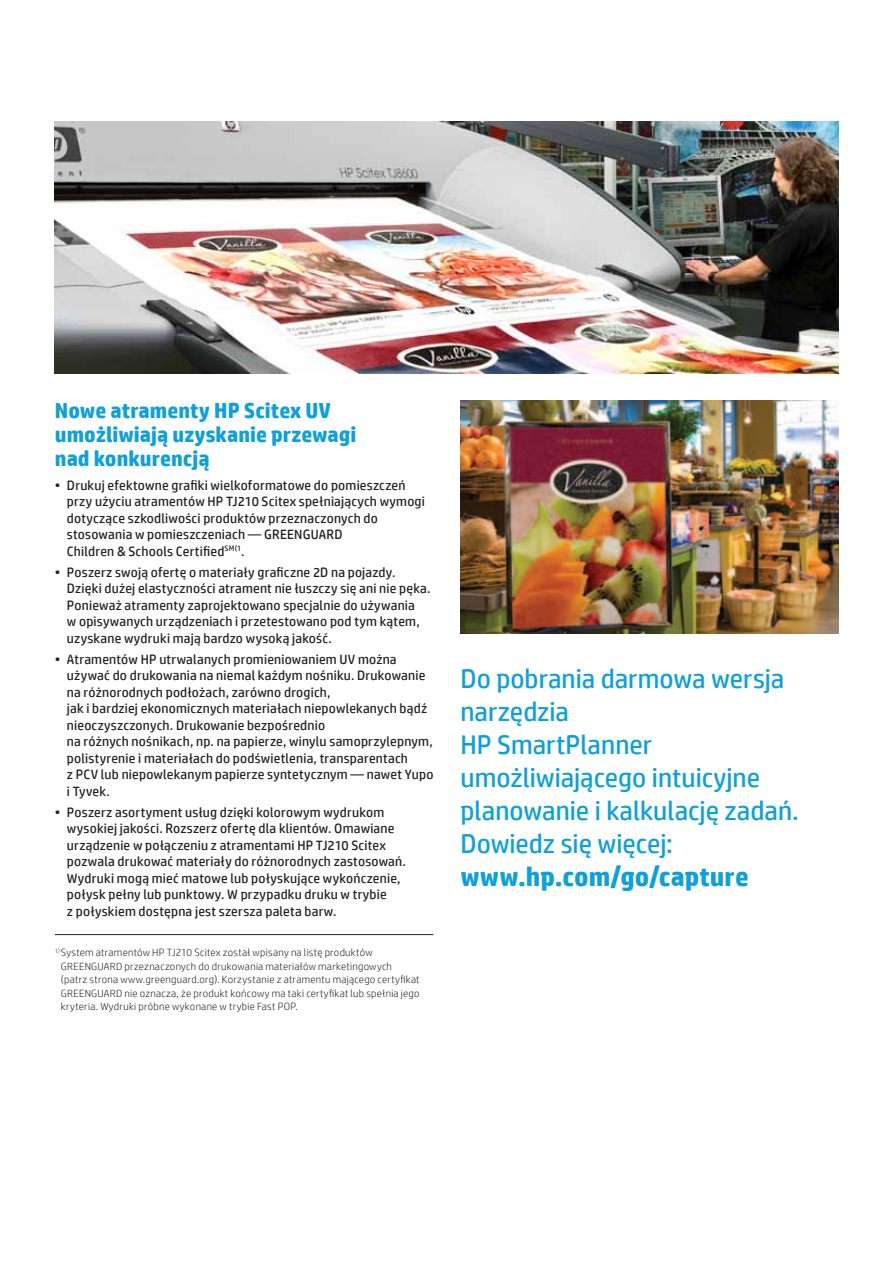
<style>
.page{position:relative;width:893px;height:1263px;background:#fff}
.page>*{position:absolute;margin:0;border:0;box-sizing:border-box;transform-origin:0 0}
.messaging_18_22_bol{font:27px/33px "HP Simplified";color:#0ca0dd}
.messaging_18_22_bol-2{font:700 21.75px/24px "HP Simplified";color:#0ca0dd}
.bullet_level_1{font:13.5px/16.5px "HP Simplified";letter-spacing:.015em;color:#231f20}
.bullet_level_1_last{font:13.5px/16.5px "HP Simplified";letter-spacing:.015em;color:#231f20}
.rule_top{font:300 10.5px/13.5px "HP Simplified";letter-spacing:.025em;color:#231f20}
.s1{font-weight:700}
</style>
<div class="page">
<img style="left:54px;top:122px;width:785px;height:251px">
<hr style="left:55px;top:934px;width:378px;height:1px;background:#231f20">
<img style="left:460px;top:400px;width:379px;height:233px">
<p class="messaging_18_22_bol-2" style="left:55px;top:398px;width:303px">Nowe atramenty HP Scitex UV umożliwiają uzyskanie przewagi nad konkurencją</p>
<p class="bullet_level_1" style="left:67px;top:477px;width:359px;text-indent:-12px">• Drukuj efektowne grafiki wielkoformatowe do pomieszczeń przy użyciu atramentów HP TJ210 Scitex spełniających wymogi dotyczące szkodliwości produktów przeznaczonych do stosowania w pomieszczeniach — GREENGUARD<br>Children &amp; Schools Certified<sup>SM(1</sup>.</p>
<p class="bullet_level_1" style="left:67px;top:564px;width:365px;text-indent:-12px">• Poszerz swoją ofertę o materiały graficzne 2D na pojazdy.<br>Dzięki dużej elastyczności atrament nie łuszczy się ani nie pęka.<br>Ponieważ atramenty zaprojektowano specjalnie do używania<br>w opisywanych urządzeniach i przetestowano pod tym kątem, uzyskane wydruki mają bardzo wysoką jakość.</p>
<p class="bullet_level_1" style="left:67px;top:651px;width:368px;text-indent:-12px">• Atramentów HP utrwalanych promieniowaniem UV można używać do drukowania na niemal każdym nośniku. Drukowanie na różnorodnych podłożach, zarówno drogich,<br>jak i bardziej ekonomicznych materiałach niepowlekanych bądź nieoczyszczonych. Drukowanie bezpośrednio<br>na różnych nośnikach, np. na papierze, winylu samoprzylepnym, polistyrenie i materiałach do podświetlenia, transparentach<br>z PCV lub niepowlekanym papierze syntetycznym — nawet Yupo i Tyvek.</p>
<p class="bullet_level_1_last" style="left:67px;top:804px;width:341px;text-indent:-12px">• Poszerz asortyment usług dzięki kolorowym wydrukom wysokiej jakości. Rozszerz ofertę dla klientów. Omawiane urządzenie w połączeniu z atramentami HP TJ210 Scitex pozwala drukować materiały do różnorodnych zastosowań.<br>Wydruki mogą mieć matowe lub połyskujące wykończenie, połysk pełny lub punktowy. W przypadku druku w trybie<br>z połyskiem dostępna jest szersza paleta barw.</p>
<p class="rule_top" style="left:61px;top:946px;width:360px;text-indent:-6px"><sup>1)</sup> System atramentów HP TJ210 Scitex został wpisany na listę produktów GREENGUARD przeznaczonych do drukowania materiałów marketingowych (patrz strona www.greenguard.org). Korzystanie z atramentu mającego certyfikat GREENGUARD nie oznacza, że produkt końcowy ma taki certyfikat lub spełnia jego kryteria. Wydruki próbne wykonane w trybie Fast POP.</p>
<p class="messaging_18_22_bol" style="left:460px;top:661px;width:340px">Do pobrania darmowa wersja narzędzia<br>HP SmartPlanner umożliwiającego intuicyjne planowanie i kalkulację zadań.<br>Dowiedz się więcej: <span class="s1">www.hp.com/go/capture</span></p>
</div>
